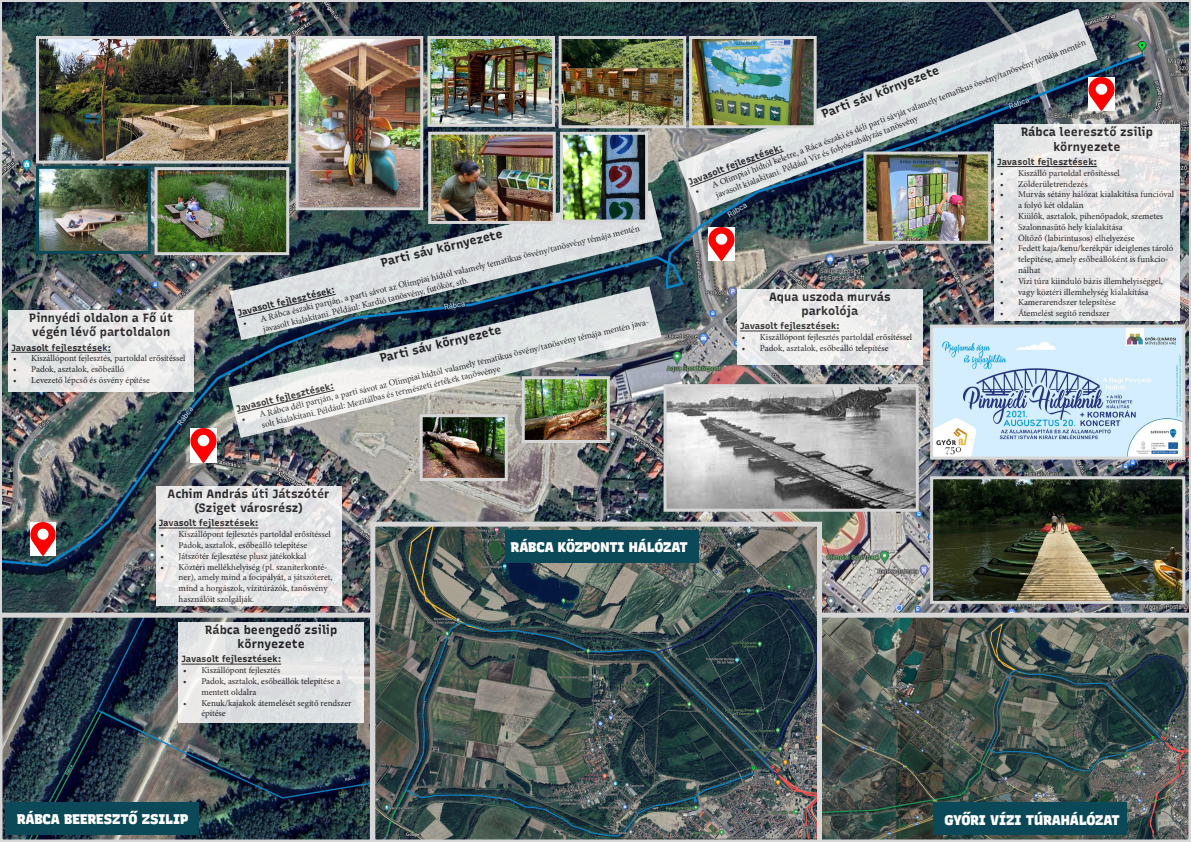
<style>
.page{position:relative;width:1191px;height:842px;background:#fff}
.page>*{position:absolute;margin:0;border:0;box-sizing:border-box;transform-origin:0 0}
.t1{font:900 14px "Recursive";color:#fff}
.t2{font:700 12px/14.4px "Recursive";color:#231f20;text-align:center}
.t3{font:9px/10.8px "Minion Pro";color:#231f20}
.t4{font:700 9px "Recursive";color:#231f20}
</style>
<div class="page">
<img style="left:0;top:0;width:1191px;height:613px">
<img style="left:822px;top:613px;width:369px;height:229px">
<img style="left:0;top:613px;width:370px;height:229px">
<img style="left:370px;top:522px;width:452px;height:320px">
<div style="left:6px;top:802px;width:193px;height:33px;background:#0b4958"></div>
<div style="left:505px;top:530px;width:193px;height:33px;background:#0b4958"></div>
<div style="left:933px;top:802px;width:194px;height:33px;background:#0b4958"></div>
<img style="left:30px;top:522px;width:26px;height:34px">
<img style="left:191px;top:429px;width:25px;height:33px">
<img style="left:709px;top:227px;width:25px;height:34px">
<img style="left:1097px;top:77px;width:17px;height:34px">
<svg style="left:994px;top:125px;width:185px;height:196px;background:#e7e6e7"></svg>
<svg style="left:737px;top:289px;width:185px;height:76px;fill:#ececec"></svg>
<hr style="left:740px;top:330px;width:99px;height:1px;background:#231f20">
<svg style="left:156px;top:486px;width:185px;height:120px;background:#e6e6e7"></svg>
<hr style="left:159px;top:528px;width:99px;height:1px;background:#231f20">
<svg style="left:9px;top:310px;width:185px;height:82px;fill:#e7e8e8"></svg>
<hr style="left:11px;top:352px;width:100px;height:1px;background:#231f20">
<svg style="left:179px;top:622px;width:185px;height:101px;background:#e1e2e3"></svg>
<hr style="left:181px;top:664px;width:100px;height:1px;background:#231f20">
<svg style="left:230px;top:190px;width:432px;height:150px;background:#7c8990"></svg>
<img style="left:228px;top:286px;width:433px;height:152px">
<svg style="left:236px;top:389px;width:100px;height:25px"></svg>
<svg style="left:678px;top:9px;width:419px;height:204px;background:#7c878f"></svg>
<svg style="left:689px;top:150px;width:95px;height:38px;background:#d3d7d9"></svg>
<img style="left:564px;top:136px;width:80px;height:83px">
<div style="left:560px;top:132px;width:88px;height:91px;border:3px solid #d5d6d5"></div>
<img style="left:40px;top:40px;width:247px;height:120px">
<div style="left:36px;top:36px;width:255px;height:128px;border:3px solid #d5d6d5"></div>
<img style="left:40px;top:170px;width:107px;height:80px">
<div style="left:36px;top:166px;width:115px;height:88px;border:3px solid #0b4958"></div>
<img style="left:300px;top:40px;width:119px;height:166px">
<div style="left:296px;top:36px;width:127px;height:174px;border:3px solid #d5d6d5"></div>
<img style="left:158px;top:171px;width:127px;height:80px">
<div style="left:154px;top:167px;width:135px;height:88px;border:3px solid #d5d6d5"></div>
<img style="left:526px;top:380px;width:80px;height:59px">
<div style="left:522px;top:376px;width:88px;height:67px;border:3px solid #d5d6d5"></div>
<img style="left:424px;top:418px;width:80px;height:59px">
<div style="left:420px;top:414px;width:88px;height:67px;border:3px solid #d5d6d5"></div>
<img style="left:667px;top:388px;width:247px;height:120px">
<div style="left:663px;top:384px;width:255px;height:128px;border:3px solid #d5d6d5"></div>
<img style="left:934px;top:480px;width:247px;height:120px">
<div style="left:930px;top:476px;width:255px;height:128px;border:3px solid #d5d6d5"></div>
<img style="left:934px;top:329px;width:247px;height:127px">
<div style="left:930px;top:325px;width:255px;height:135px;border:3px solid #d5d6d5"></div>
<img style="left:431px;top:40px;width:120px;height:83px">
<div style="left:427px;top:36px;width:128px;height:91px;border:3px solid #d5d6d5"></div>
<img style="left:562px;top:40px;width:120px;height:84px">
<div style="left:558px;top:36px;width:128px;height:92px;border:3px solid #d5d6d5"></div>
<img style="left:693px;top:40px;width:119px;height:84px">
<div style="left:689px;top:36px;width:127px;height:92px;border:3px solid #d5d6d5"></div>
<img style="left:867px;top:156px;width:120px;height:84px">
<div style="left:863px;top:152px;width:128px;height:92px;border:3px solid #d5d6d5"></div>
<img style="left:432px;top:136px;width:120px;height:84px">
<div style="left:428px;top:132px;width:128px;height:92px;border:3px solid #d5d6d5"></div>
<h2 class="t2" style="left:29px;top:310px;width:145px;text-align:left">Pinnyédi oldalon a Fő út végén lévő partoldalon</h2>
<p class="t4" style="left:11px;top:340px;width:101px">Javasolt fejlesztések:</p>
<p class="t3" style="left:13px;top:353px;width:174px">• Kiszállópont fejlesztés, partoldal erősítéssel</p>
<p class="t3" style="left:13px;top:364px;width:113px">• Padok, asztalok, esőbeálló</p>
<p class="t3" style="left:13px;top:375px;width:138px">• Levezető lépcső és ösvény építése</p>
<p class="t3" style="left:259px;top:311px;width:391px;line-height:11.6px;text-indent:-18px;rotate:-13deg">• A Rábca északi partján, a parti sávot az Olimpiai hídtól valamely tematikus ösvény/tanösvény témája mentén javasolt kialakítani. Például: Kardió tanösvény, futókör, stb.</p>
<h2 class="t2" style="left:379px;top:254px;width:126px;rotate:-13deg">Parti sáv környezete</h2>
<p class="t4" style="left:236px;top:306px;width:101px;rotate:-13deg">Javasolt fejlesztések:</p>
<p class="t3" style="left:258px;top:407px;width:403px;line-height:11.5px;text-indent:-18px;rotate:-13deg">• A Rábca déli partján, a parti sávot az Olimpiai hídtól valamely tematikus ösvény/tanösvény témája mentén java&shy;solt kialakítani. Például: Mezitálbas és természeti értékek tanösvénye</p>
<h2 class="t2" style="left:378px;top:350px;width:126px;rotate:-13deg">Parti sáv környezete</h2>
<p class="t4" style="left:235px;top:401px;width:101px;rotate:-13deg">Javasolt fejlesztések:</p>
<p class="t3" style="left:710px;top:180px;width:401px;text-indent:-18px;rotate:-21deg">• A Olimpiai hídtól keletre, a Ráca északi és déli parti sávját valamely tematikus ösvény/tanösvény témája mentén javasolt kialakítani. Például Víz és folyószabályzás tanösvény</p>
<h2 class="t2" style="left:819px;top:107px;width:126px;rotate:-21deg">Parti sáv környezete</h2>
<h2 class="t2" style="left:1021px;top:124px;width:133px">Rábca leeresztő zsilip környezete</h2>
<p class="t4" style="left:997px;top:155px;width:101px">Javasolt fejlesztések:</p>
<p class="t3" style="left:1000px;top:167px;width:121px">• Kiszálló partoldal erősítéssel</p>
<p class="t3" style="left:1000px;top:178px;width:89px">• Zölderületrendezés</p>
<p class="t3" style="left:1018px;top:189px;width:157px;text-indent:-18px">• Murvás sétány hálózat kialakítása funcióval a folyó két oldalán</p>
<p class="t3" style="left:1000px;top:211px;width:165px">• Kiülők, asztalok, pihenőpadok, szemetes</p>
<p class="t3" style="left:1000px;top:221px;width:124px">• Szalonnasütő hely kialakítása</p>
<p class="t3" style="left:1000px;top:232px;width:136px">• Öltőző (labirintusos) elhelyezése</p>
<p class="t3" style="left:1018px;top:243px;width:157px;text-indent:-18px">• Fedett kaja/kenu/kerékpár ideiglenes tároló telepítése, amely esőbeállóként is funkcio&shy;nálhat</p>
<p class="t3" style="left:1000px;top:275px;width:164px;text-align:center">• Vízi túra kiinduló bázis illemhelyiséggel, vagy köztéri illemhelység kialakítása</p>
<p class="t3" style="left:1000px;top:297px;width:117px">• Kamerarendszer telepsítése</p>
<p class="t3" style="left:1000px;top:308px;width:111px">• Átemelést segítő rendszer</p>
<p class="t4" style="left:686px;top:176px;width:101px;rotate:-21deg">Javasolt fejlesztések:</p>
<h2 class="t2" style="left:769px;top:289px;width:123px">Aqua uszoda murvás parkolója</h2>
<p class="t4" style="left:740px;top:319px;width:101px">Javasolt fejlesztések:</p>
<p class="t3" style="left:742px;top:332px;width:172px">• Kiszállópont fejlesztés partoldal erősítéssel</p>
<p class="t3" style="left:742px;top:343px;width:148px">• Padok, asztalok, esőbeálló telepítése</p>
<h2 class="t2" style="left:167px;top:486px;width:164px">Achim András úti Játszótér (Sziget városrész)</h2>
<p class="t4" style="left:159px;top:516px;width:101px">Javasolt fejlesztések:</p>
<p class="t3" style="left:161px;top:529px;width:172px">• Kiszállópont fejlesztés partoldal erősítéssel</p>
<p class="t3" style="left:161px;top:540px;width:148px">• Padok, asztalok, esőbeálló telepítése</p>
<p class="t3" style="left:161px;top:551px;width:147px">• Játszótér fejlesztése plusz játékokkal</p>
<p class="t3" style="left:179px;top:561px;width:155px;text-indent:-18px">• Köztéri mellékhelyiség (pl. szaniterkonté&shy;ner), amely mind a focipályát, a játszóteret, mind a horgászok, vízitúrázók, tanösvény használóit szolgálják.</p>
<h2 class="t2" style="left:205px;top:622px;width:133px">Rábca beengedő zsilip környezete</h2>
<p class="t4" style="left:181px;top:652px;width:101px">Javasolt fejlesztések:</p>
<p class="t3" style="left:183px;top:665px;width:99px">• Kiszállópont fejlesztés</p>
<p class="t3" style="left:201px;top:676px;width:140px;text-indent:-18px">• Padok, asztalok, esőbeállók telepítése a mentett oldalra</p>
<p class="t3" style="left:201px;top:697px;width:152px;text-indent:-18px">• Kenuk/kajakok átemelését segítő rendszer építése</p>
<p class="t1" style="left:17px;top:809px;width:173px">RÁBCA BEERESZTŐ ZSILIP</p>
<p class="t1" style="left:511px;top:536px;width:178px">RÁBCA KÖZPONTI HÁLÓZAT</p>
<p class="t1" style="left:944px;top:809px;width:177px">GYŐRI VÍZI TÚRAHÁLÓZAT</p>
</div>
